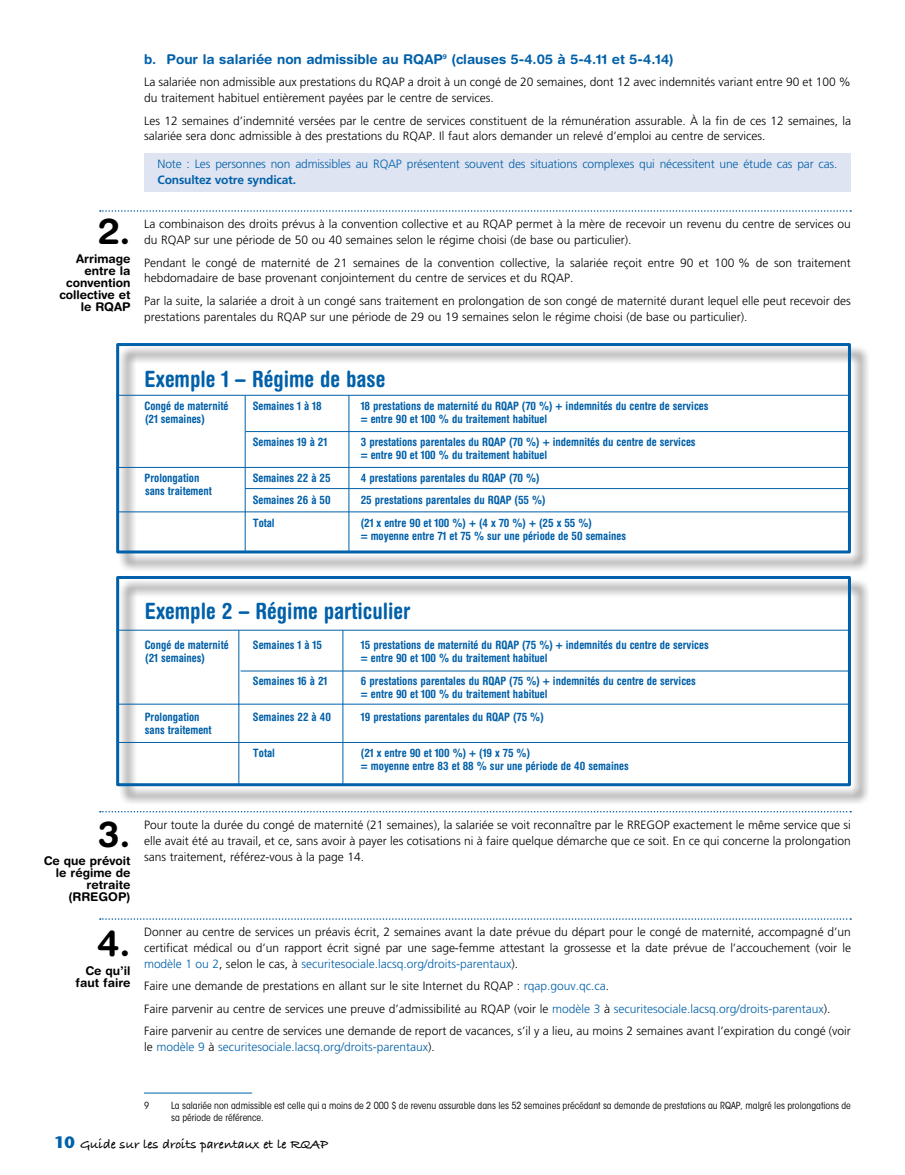
<style>
.page{position:relative;width:905px;height:1175px;background:#fff}
.page>*{position:absolute;margin:0;border:0;box-sizing:border-box;transform-origin:0 0}
.t1{font:700 36px "Helvetica Rounded LT Std";color:#000}
.t2{font:700 condensed 22.5px "Helvetica Rounded LT Std";color:#0060a9}
.t3{font:700 13.5px "Helvetica Rounded LT Std";color:#0060a9}
.t4{font:700 13.5px "Bradley Hand ITCTT";color:#000}
.t5{font:300 12px/15.8px "Frutiger LT Std";color:#000}
.t6{font:300 12px "Frutiger LT Std";letter-spacing:-.015em;color:#0060a9}
.t7{font:700 12px/12px "Helvetica Rounded LT Std";color:#000;text-align:right}
.t8{font:700 12px "Frutiger LT Std";letter-spacing:-.015em;color:#0060a9}
.t9{font:700 condensed 11.55px/13.5px "Helvetica Rounded LT Std";color:#0060a9}
.t10{font:condensed 9.75px/11.7px "ITC Avant Garde Std";color:#000}
.s1{color:#0060a9}
.s2{color:#000}
.s3{font-family:"Stone Sans Std";font-size:16.5px;color:#0060a9}
</style>
<div class="page">
<svg style="left:100px;top:210px;width:751px;height:2px"></svg>
<svg style="left:100px;top:811px;width:751px;height:1px"></svg>
<svg style="left:100px;top:918px;width:751px;height:1px"></svg>
<div style="left:144px;top:153px;width:706px;height:38px;background:#dfe4f2"></div>
<div style="left:118px;top:345px;width:751px;height:227px;background:#000;opacity:.75"></div>
<div style="left:116px;top:343px;width:734px;height:210px;border:3px solid #0060a9"></div>
<hr style="left:116px;top:395px;width:731px;height:1px;background:#0060a9">
<hr style="left:116px;top:467px;width:731px;height:1px;background:#0060a9">
<hr style="left:245px;top:395px;width:1px;height:157px;background:#0060a9">
<hr style="left:245px;top:431px;width:602px;height:1px;background:#0060a9">
<hr style="left:245px;top:488px;width:603px;height:1px;background:#0060a9">
<hr style="left:118px;top:511px;width:731px;height:1px;background:#0060a9">
<hr style="left:348px;top:395px;width:1px;height:157px;background:#0060a9">
<div style="left:118px;top:578px;width:751px;height:227px;background:#000;opacity:.75"></div>
<div style="left:116px;top:576px;width:734px;height:210px;border:3px solid #0060a9"></div>
<hr style="left:118px;top:630px;width:731px;height:1px;background:#0060a9">
<hr style="left:118px;top:703px;width:732px;height:1px;background:#0060a9">
<hr style="left:238px;top:630px;width:1px;height:154px;background:#0060a9">
<hr style="left:118px;top:742px;width:731px;height:1px;background:#0060a9">
<hr style="left:342px;top:630px;width:1px;height:154px;background:#0060a9">
<hr style="left:241px;top:670px;width:609px;height:1px;background:#0060a9">
<hr style="left:144px;top:1092px;width:108px;height:1px;background:#0060a9">
<h1 class="t1" style="left:98px;top:210px;width:34px">2.</h1>
<p class="t7" style="left:59px;top:253px;width:73px">Arrimage entre la convention collective et le RQAP</p>
<p class="t3" style="left:144px;top:51px;width:531px">b. Pour la salariée non admissible au RQAP<sup>9</sup> (clauses 5-4.05 à 5-4.11 et 5‑4.14)</p>
<p class="t5" style="left:144px;top:75px;width:708px">La salariée non admissible aux prestations du RQAP a droit à un congé de 20 semaines, dont 12 avec indemnités variant entre 90 et 100 % du traitement habituel entièrement payées par le centre de services.</p>
<p class="t5" style="left:144px;top:113px;width:708px">Les 12 semaines d’indemnité versées par le centre de services constituent de la rémunération assurable. À la fin de ces 12 semaines, la salariée sera donc admissible à des prestations du RQAP. Il faut alors demander un relevé d’emploi au centre de services.</p>
<p class="t6" style="left:158px;top:157px;width:681px">Note : Les personnes non admissibles au RQAP présentent souvent des situations complexes qui nécessitent une étude cas par cas.</p>
<p class="t8" style="left:158px;top:173px;width:140px">Consultez votre syndicat.</p>
<p class="t5" style="left:144px;top:216px;width:708px">La combinaison des droits prévus à la convention collective et au RQAP permet à la mère de recevoir un revenu du centre de services ou du RQAP sur une période de 50 ou 40 semaines selon le régime choisi (de base ou particulier).</p>
<p class="t5" style="left:144px;top:255px;width:708px">Pendant le congé de maternité de 21 semaines de la convention collective, la salariée reçoit entre 90 et 100 % de son traitement hebdomadaire de base provenant conjointement du centre de services et du RQAP.</p>
<p class="t5" style="left:144px;top:293px;width:708px">Par la suite, la salariée a droit à un congé sans traitement en prolongation de son congé de maternité durant lequel elle peut recevoir des prestations parentales du RQAP sur une période de 29 ou 19 semaines selon le régime choisi (de base ou particulier).</p>
<h2 class="t2" style="left:145px;top:365px;width:242px">Exemple 1 – Régime de base</h2>
<p class="t9" style="left:145px;top:398px;width:85px">Congé de maternité</p>
<p class="t9" style="left:253px;top:398px;width:70px">Semaines 1 à 18</p>
<p class="t9" style="left:361px;top:398px;width:349px">18 prestations de maternité du RQAP (70 %) + indemnités du centre de services = entre 90 et 100 % du traitement habituel</p>
<p class="t9" style="left:253px;top:434px;width:76px">Semaines 19 à 21</p>
<p class="t9" style="left:361px;top:434px;width:336px">3 prestations parentales du RQAP (70 %) + indemnités du centre de services = entre 90 et 100 % du traitement habituel</p>
<p class="t9" style="left:145px;top:470px;width:56px">Prolongation</p>
<p class="t9" style="left:253px;top:470px;width:79px">Semaines 22 à 25</p>
<p class="t9" style="left:361px;top:470px;width:180px">4 prestations parentales du RQAP (70 %)</p>
<p class="t9" style="left:253px;top:493px;width:79px">Semaines 26 à 50</p>
<p class="t9" style="left:361px;top:493px;width:186px">25 prestations parentales du RQAP (55 %)</p>
<p class="t9" style="left:253px;top:515px;width:24px">Total</p>
<p class="t9" style="left:361px;top:515px;width:267px">(21 x entre 90 et 100 %) + (4 x 70 %) + (25 x 55 %)<br>= moyenne entre 71 et 75 % sur une période de 50 semaines</p>
<p class="t9" style="left:145px;top:412px;width:61px">(21 semaines)</p>
<p class="t9" style="left:145px;top:483px;width:68px">sans traitement</p>
<h2 class="t2" style="left:145px;top:597px;width:267px">Exemple 2 – Régime particulier</h2>
<p class="t9" style="left:145px;top:637px;width:85px">Congé de maternité</p>
<p class="t9" style="left:253px;top:637px;width:70px">Semaines 1 à 15</p>
<p class="t9" style="left:361px;top:637px;width:349px">15 prestations de maternité du RQAP (75 %) + indemnités du centre de services = entre 90 et 100 % du traitement habituel</p>
<p class="t9" style="left:253px;top:673px;width:76px">Semaines 16 à 21</p>
<p class="t9" style="left:361px;top:673px;width:336px">6 prestations parentales du RQAP (75 %) + indemnités du centre de services = entre 90 et 100 % du traitement habituel</p>
<p class="t9" style="left:145px;top:709px;width:56px">Prolongation</p>
<p class="t9" style="left:253px;top:709px;width:79px">Semaines 22 à 40</p>
<p class="t9" style="left:361px;top:709px;width:184px">19 prestations parentales du RQAP (75 %)</p>
<p class="t9" style="left:145px;top:723px;width:68px">sans traitement</p>
<p class="t9" style="left:253px;top:745px;width:24px">Total</p>
<p class="t9" style="left:361px;top:745px;width:269px">(21 x entre 90 et 100 %) + (19 x 75 %)<br>= moyenne entre 83 et 88 % sur une période de 40 semaines</p>
<p class="t9" style="left:145px;top:650px;width:61px">(21 semaines)</p>
<h1 class="t1" style="left:98px;top:812px;width:34px">3.</h1>
<p class="t7" style="left:44px;top:855px;width:88px">Ce que prévoit le régime de retraite (RREGOP)</p>
<h1 class="t1" style="left:97px;top:921px;width:35px">4.</h1>
<p class="t7" style="left:76px;top:964px;width:56px">Ce qu’il faut faire</p>
<p class="t5" style="left:144px;top:817px;width:708px;text-align:justify">Pour toute la durée du congé de maternité (21 semaines), la salariée se voit reconnaître par le RREGOP exactement le même service que si elle avait été au travail, et ce, sans avoir à payer les cotisations ni à faire quelque démarche que ce soit. En ce qui concerne la prolongation sans traitement, référez-vous à la page 14.</p>
<p class="t5" style="left:144px;top:924px;width:708px;text-align:justify">Donner au centre de services un préavis écrit, 2 semaines avant la date prévue du départ pour le congé de maternité, accompagné d’un certificat médical ou d’un rapport écrit signé par une sage-femme attestant la grossesse et la date prévue de l’accouchement (voir le <span class="s1">modèle 1 ou 2</span>, selon le cas, à <span class="s1">securitesociale.lacsq.org/droits-parentaux</span>).</p>
<p class="t5" style="left:144px;top:975px;width:708px;line-height:22.5px">Faire une demande de prestations en allant sur le site Internet du RQAP : <span class="s1">rqap.gouv.qc.ca</span>.<br>Faire parvenir au centre de services une preuve d’admissibilité au RQAP (voir le <span class="s1">modèle 3</span> à <span class="s1">securitesociale.lacsq.org/droits-parentaux</span>).<br>Faire parvenir au centre de services une demande de report de vacances, s’il y a lieu, au moins 2 semaines avant l’expiration du congé (voir</p>
<p class="t6" style="left:144px;top:1040px;width:292px"><span class="s2">le</span> modèle 9 <span class="s2">à</span> securitesociale.lacsq.org/droits-parentaux<span class="s2">).</span></p>
<p class="t10" style="left:144px;top:1099px;width:7px">9</p>
<p class="t10" style="left:171px;top:1099px;width:681px">La salariée non admissible est celle qui a moins de 2 000 $ de revenu assurable dans les 52 semaines précédant sa demande de prestations au RQAP, malgré les prolongations de sa période de référence.</p>
<p class="t4" style="left:54px;top:1133px;width:275px"><span class="s3">10</span> Guide sur les droits parentaux et le RQAP</p>
</div>
